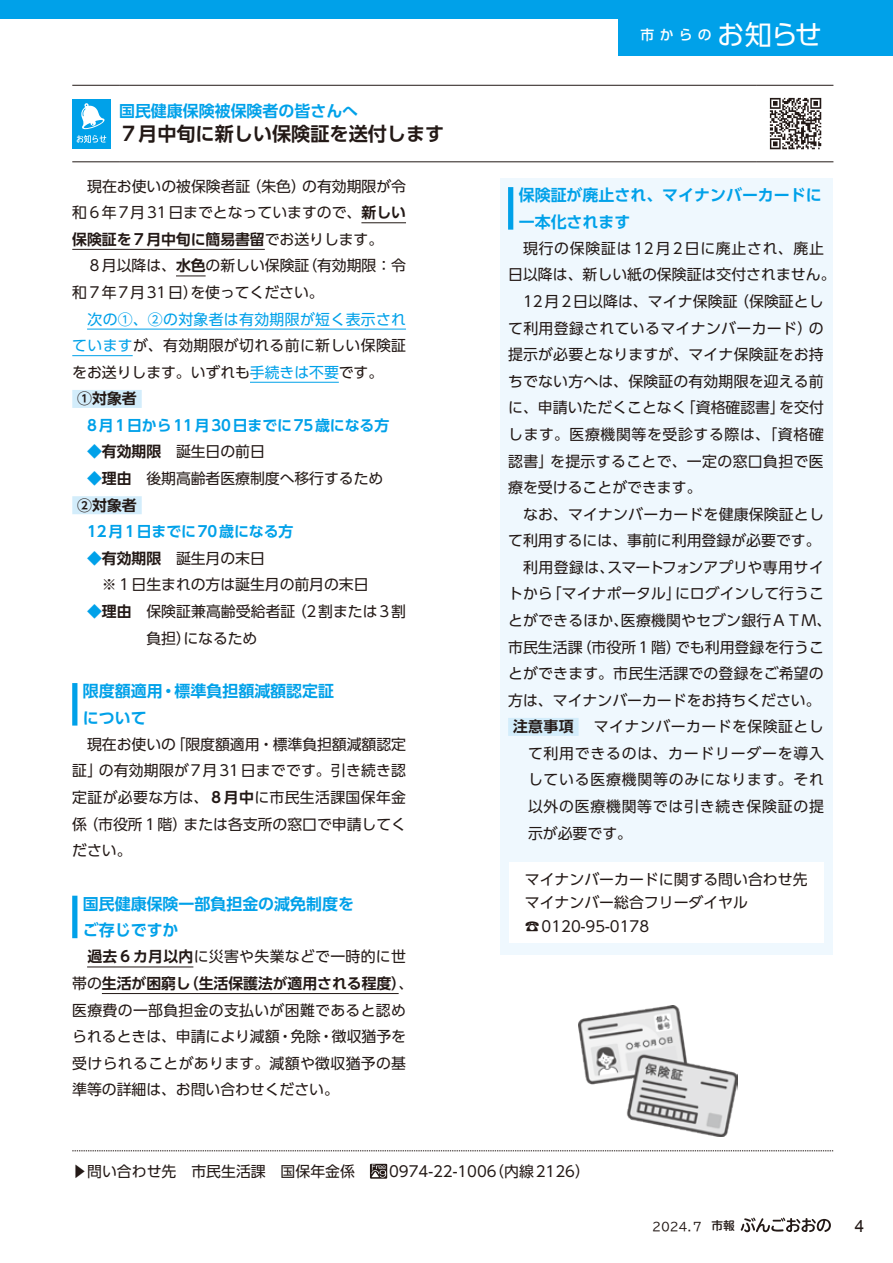
<style>
.page{position:relative;width:893px;height:1263px;background:#fff}
.page>*{position:absolute;margin:0;border:0;box-sizing:border-box;transform-origin:0 0}
.t1{font:27.15px "UD Shin Go Pr 6";color:#fff}
.お知らせ-UD新ゴDB_18Q{font:700 19.2px "UD Shin Go Pr 6 De";color:#231916}
.t2{font:16.95px "Arial";color:#231916}
.お知らせ-見出し{font:700 15.9px/26.5px "UD Shin Go Pr 6 De";color:#00a1e9}
.お知らせ-UD新ゴDB_15Q{font:700 15.9px "UD Shin Go Pr 6 De";color:#00a1e9}
.UD新ゴ_R_14Q{font:14.85px/26.5px "UD Shin Go Pr 6";color:#231916}
.お知らせ-UD新ゴ_R_14Q-2段{font:14.85px/26.5px "UD Shin Go Pr 6";letter-spacing:.01em;color:#231916}
.UD新ゴ_R_14Q-2{font:14.85px/26.5px "UD Shin Go Pr 6";letter-spacing:.02em;color:#231916}
.UD新ゴ_R_14Q-3{font:14.85px/26.5px "UD Shin Go Pr 6";letter-spacing:.05em;color:#231916}
.UD新ゴ_R_14Q-4{font:700 14.85px/26.5px "UD Shin Go Pr 6 De";letter-spacing:-.005em;color:#231916}
.UD新ゴ_R_14Q-左右5mmアキ{font:14.85px "UD Shin Go Pr 6";color:#231916}
.UD新ゴ_R_14Q-5{font:700 14.85px "UD Shin Go Pr 6 De";letter-spacing:-.005em;color:#00a1e9}
.お知らせ-UD新ゴ_R_14Q-2段-2{font:14.85px "UD Shin Go Pr 6";letter-spacing:.04em;color:#231916}
.お知らせ-UD新ゴ_R_14Q-2段-3{font:14.85px "UD Shin Go Pr 6";letter-spacing:-.025em;color:#231916}
.UD新ゴ_R_14Q-6{font:14.85px "UD Shin Go Pr 6";letter-spacing:.03em;color:#231916}
.UD新ゴ_R_14Q-7{font:14.85px "UD Shin Go Pr 6";letter-spacing:.12em;color:#231916}
.UD新ゴ_R_14Q-8{font:14.85px "UD Shin Go Pr 6";letter-spacing:.06em;color:#231916}
.t3{font:500 13.8px "UD Shin Go Pr 6";color:#fff}
.t4{font:11.7px "BIZUDP Gothic";color:#231916}
.t5{font:500 11.7px "UD Shin M Go Pr 6";color:#231916}
.s1{font-family:"UD Shin Go Pr 6 De";font-weight:700}
.s2{color:#00a1e9}
.s3{font-family:"UD Shin Go Pr 6 De";font-weight:700;color:#00a1e9}
.s4{font-family:"UD Shin Go Pr 6";font-weight:400}
</style>
<div class="page">
<div style="left:0;top:0;width:893px;height:19px;background:#00a1e9"></div>
<div style="left:619px;top:0;width:274px;height:55px;background:#00a1e9"></div>
<hr style="left:72px;top:85px;width:47px;height:1px;background:#231916">
<hr style="left:119px;top:85px;width:638px;height:1px;background:#231916">
<hr style="left:757px;top:85px;width:76px;height:1px;background:#231916">
<hr style="left:72px;top:162px;width:47px;height:1px;background:#231916">
<hr style="left:119px;top:162px;width:638px;height:1px;background:#231916">
<hr style="left:757px;top:162px;width:76px;height:1px;background:#231916">
<div style="left:72px;top:99px;width:39px;height:50px;background:#00a1e9"></div>
<svg style="left:77px;top:135px;width:29px;height:8px"></svg>
<svg style="left:81px;top:103px;width:24px;height:26px"></svg>
<img style="left:769px;top:97px;width:53px;height:53px">
<hr style="left:361px;top:222px;width:45px;height:1px;background:#231916">
<hr style="left:72px;top:249px;width:193px;height:1px;background:#231916">
<hr style="left:176px;top:276px;width:30px;height:1px;background:#231916">
<hr style="left:87px;top:329px;width:319px;height:1px;background:#00a1e9">
<hr style="left:72px;top:355px;width:61px;height:1px;background:#00a1e9">
<hr style="left:250px;top:382px;width:89px;height:1px;background:#00a1e9">
<div style="left:72px;top:390px;width:70px;height:18px;background:#d3edfb"></div>
<div style="left:72px;top:496px;width:70px;height:18px;background:#d3edfb"></div>
<div style="left:72px;top:683px;width:5px;height:42px;background:#00a1e9"></div>
<div style="left:72px;top:896px;width:5px;height:42px;background:#00a1e9"></div>
<hr style="left:87px;top:966px;width:106px;height:1px;background:#231916">
<hr style="left:102px;top:993px;width:297px;height:1px;background:#231916">
<div style="left:500px;top:179px;width:332px;height:776px;background:#eff8fe"></div>
<div style="left:508px;top:187px;width:5px;height:43px;background:#00a1e9"></div>
<div style="left:508px;top:718px;width:71px;height:18px;background:#d3edfb"></div>
<svg style="left:72px;top:1150px;width:761px;height:1px"></svg>
<svg style="left:370px;top:1164px;width:17px;height:15px"></svg>
<svg style="left:371px;top:1164px;width:15px;height:13px"></svg>
<img style="left:578px;top:1005px;width:160px;height:132px">
<div style="left:509px;top:862px;width:315px;height:81px;background:#fff"></div>
<svg style="left:741px;top:1217px;width:90px;height:15px"></svg>
<p class="お知らせ-UD新ゴDB_15Q" style="left:119px;top:98px;width:241px">国民健康保険被保険者の皆さんへ</p>
<p class="お知らせ-UD新ゴDB_18Q" style="left:119px;top:119px;width:327px">７月中旬に新しい保険証を送付します</p>
<p class="UD新ゴ_R_14Q" style="left:302px;top:172px;width:105px">の有効期限が令</p>
<p class="UD新ゴ_R_14Q" style="left:247px;top:172px;width:61px">（朱色）</p>
<p class="UD新ゴ_R_14Q" style="left:72px;top:172px;width:335px;text-indent:15px">現在お使いの被保険者証<br>和６年7月31日までとなっていますので、<span class="s1">新しい保険証を７月中旬に簡易書留</span>でお送りします。</p>
<p class="UD新ゴ_R_14Q" style="left:302px;top:252px;width:105px">（有効期限：令</p>
<p class="UD新ゴ_R_14Q" style="left:190px;top:252px;width:135px;text-indent:-103px">８月以降は、<span class="s1">水色</span>の新しい保険証を使ってください。</p>
<p class="UD新ゴ_R_14Q-7" style="left:72px;top:280px;width:127px">和７年7月31日）</p>
<p class="UD新ゴ_R_14Q" style="left:72px;top:305px;width:335px;text-align:justify;text-indent:15px"><span class="s2">次の①、②の対象者は有効期限が短く表示されています</span>が、有効期限が切れる前に新しい保険証をお送りします。いずれも<span class="s2">手続きは不要</span>です。</p>
<p class="UD新ゴ_R_14Q-4" style="left:77px;top:385px;width:61px">①対象者</p>
<p class="UD新ゴ_R_14Q-5" style="left:87px;top:413px;width:304px">8月1日から11月30日までに75歳になる方</p>
<p class="UD新ゴ_R_14Q" style="left:87px;top:438px;width:179px"><span class="s3">◆</span><span class="s1">有効期限</span>　誕生日の前日</p>
<p class="UD新ゴ_R_14Q" style="left:87px;top:465px;width:298px"><span class="s3">◆</span><span class="s1">理由</span>　後期高齢者医療制度へ移行するため</p>
<p class="UD新ゴ_R_14Q-4" style="left:77px;top:491px;width:61px">②対象者</p>
<p class="UD新ゴ_R_14Q-5" style="left:87px;top:519px;width:208px">12月1日までに70歳になる方</p>
<p class="UD新ゴ_R_14Q" style="left:87px;top:544px;width:179px"><span class="s3">◆</span><span class="s1">有効期限</span>　誕生月の末日</p>
<p class="UD新ゴ_R_14Q" style="left:87px;top:571px;width:283px">　※１日生まれの方は誕生月の前月の末日</p>
<p class="UD新ゴ_R_14Q-8" style="left:292px;top:599px;width:116px">（2割または3割</p>
<p class="UD新ゴ_R_14Q-4" style="left:87px;top:598px;width:46px"><span class="s2">◆</span>理由</p>
<p class="UD新ゴ_R_14Q" style="left:146px;top:598px;width:151px">保険証兼高齢受給者証</p>
<p class="UD新ゴ_R_14Q" style="left:146px;top:624px;width:46px">負担）</p>
<p class="お知らせ-見出し" style="left:83px;top:677px;width:253px">限度額適用・標準負担額減額認定証</p>
<p class="お知らせ-見出し" style="left:83px;top:704px;width:65px">について</p>
<p class="UD新ゴ_R_14Q" style="left:171px;top:730px;width:237px">「限度額適用・標準負担額減額認定</p>
<p class="UD新ゴ_R_14Q" style="left:183px;top:624px;width:76px">になるため</p>
<p class="UD新ゴ_R_14Q" style="left:99px;top:730px;width:309px;text-indent:-12px">現在お使いの<br>の有効期限が7月31日までです。引き続き認</p>
<p class="UD新ゴ_R_14Q" style="left:72px;top:757px;width:31px">証」</p>
<p class="UD新ゴ_R_14Q-2" style="left:72px;top:784px;width:335px">定証が必要な方は、<span class="s1">８月中</span>に市民生活課国保年金</p>
<p class="UD新ゴ_R_14Q" style="left:184px;top:810px;width:224px">または各支所の窓口で申請してく</p>
<p class="UD新ゴ_R_14Q" style="left:83px;top:810px;width:105px">（市役所１階）</p>
<p class="UD新ゴ_R_14Q" style="left:72px;top:810px;width:61px">係<br>ださい。</p>
<p class="お知らせ-見出し" style="left:83px;top:890px;width:273px">国民健康保険一部負担金の減免制度を</p>
<p class="お知らせ-見出し" style="left:83px;top:916px;width:97px">ご存じですか</p>
<p class="UD新ゴ_R_14Q-4" style="left:184px;top:943px;width:231px;text-indent:-96px">過去６カ月以内<span class="s4">に災害や失業などで一時的に世</span>（生活保護法が適用される程度<span class="s4">、</span>(</p>
<p class="UD新ゴ_R_14Q-2" style="left:72px;top:970px;width:335px">帯の<span class="s1">生活が困窮し<br></span>医療費の一部負担金の支払いが困難であると認められるときは、申請により減額・免除・徴収猶予を受けられることがあります。減額や徴収猶予の基準等の詳細は、お問い合わせください。</p>
<p class="t3" style="left:640px;top:23px;width:73px">市からの</p>
<p class="t1" style="left:717px;top:12px;width:106px">お知らせ</p>
<p class="お知らせ-見出し" style="left:519px;top:181px;width:304px">保険証が廃止され、マイナンバーカードに一本化されます</p>
<p class="お知らせ-UD新ゴ_R_14Q-2段" style="left:508px;top:235px;width:329px;text-align:center">現行の保険証は12月2日に廃止され、廃止<br>日以降は、新しい紙の保険証は交付されません。</p>
<p class="お知らせ-UD新ゴ_R_14Q-2段" style="left:734px;top:288px;width:91px">（保険証とし</p>
<p class="お知らせ-UD新ゴ_R_14Q-2段" style="left:523px;top:288px;width:216px">12月2日以降は、マイナ保険証</p>
<p class="お知らせ-UD新ゴ_R_14Q-2段" style="left:508px;top:314px;width:306px">て利用登録されているマイナンバーカード）</p>
<p class="お知らせ-UD新ゴ_R_14Q-2段" style="left:508px;top:341px;width:317px">提示が必要となりますが、マイナ保険証をお持</p>
<p class="お知らせ-UD新ゴ_R_14Q-2段" style="left:508px;top:367px;width:317px">ちでない方へは、保険証の有効期限を迎える前</p>
<p class="お知らせ-UD新ゴ_R_14Q-2段" style="left:779px;top:394px;width:46px">を交付</p>
<p class="お知らせ-UD新ゴ_R_14Q-2段" style="left:809px;top:314px;width:16px">の</p>
<p class="お知らせ-UD新ゴ_R_14Q-2段" style="left:508px;top:394px;width:180px">に、申請いただくことなく</p>
<p class="お知らせ-UD新ゴ_R_14Q-2段-2" style="left:508px;top:422px;width:317px">します。医療機関等を受診する際は、「資格確</p>
<p class="お知らせ-UD新ゴ_R_14Q-2段" style="left:550px;top:447px;width:275px">を提示することで、一定の窓口負担で医</p>
<p class="お知らせ-UD新ゴ_R_14Q-2段" style="left:681px;top:394px;width:106px">「資格確認書」</p>
<p class="お知らせ-UD新ゴ_R_14Q-2段" style="left:508px;top:447px;width:195px">認書」<br>療を受けることができます。</p>
<p class="お知らせ-UD新ゴ_R_14Q-2段" style="left:508px;top:500px;width:317px;text-align:right">なお、マイナンバーカードを健康保険証として利用するには、事前に利用登録が必要です。</p>
<p class="お知らせ-UD新ゴ_R_14Q-2段-3" style="left:607px;top:555px;width:218px">スマートフォンアプリや専用サイ</p>
<p class="お知らせ-UD新ゴ_R_14Q-2段" style="left:523px;top:553px;width:93px">利用登録は、</p>
<p class="お知らせ-UD新ゴ_R_14Q-2段" style="left:675px;top:580px;width:150px">にログインして行うこ</p>
<p class="お知らせ-UD新ゴ_R_14Q-2段" style="left:547px;top:580px;width:135px">「マイナポータル」</p>
<p class="お知らせ-UD新ゴ_R_14Q-2段" style="left:508px;top:580px;width:46px">トから</p>
<p class="お知らせ-UD新ゴ_R_14Q-2段" style="left:508px;top:607px;width:122px">とができるほか、</p>
<p class="お知らせ-UD新ゴ_R_14Q-2段" style="left:621px;top:607px;width:212px">医療機関やセブン銀行ＡＴＭ、</p>
<p class="お知らせ-UD新ゴ_R_14Q-2段" style="left:577px;top:633px;width:106px">（市役所１階）</p>
<p class="お知らせ-UD新ゴ_R_14Q-2段" style="left:675px;top:633px;width:150px">でも利用登録を行うこ</p>
<p class="お知らせ-UD新ゴ_R_14Q-2段" style="left:508px;top:633px;width:317px">市民生活課<br>とができます。市民生活課での登録をご希望の方は、マイナンバーカードをお持ちください。</p>
<p class="UD新ゴ_R_14Q-6" style="left:594px;top:715px;width:231px">マイナンバーカードを保険証とし</p>
<p class="UD新ゴ_R_14Q-3" style="left:528px;top:713px;width:297px;text-indent:-15px"><span class="s1">注意事項<br></span>て利用できるのは、カードリーダーを導入している医療機関等のみになります。それ以外の医療機関等では引き続き保険証の提示が必要です。</p>
<p class="UD新ゴ_R_14Q" style="left:525px;top:865px;width:284px">マイナンバーカードに関する問い合わせ先</p>
<p class="UD新ゴ_R_14Q" style="left:525px;top:889px;width:225px">マイナンバー総合フリーダイヤル</p>
<p class="UD新ゴ_R_14Q" style="left:525px;top:912px;width:126px">☎0120-95-0178</p>
<p class="UD新ゴ_R_14Q-左右5mmアキ" style="left:72px;top:1159px;width:299px">▶問い合わせ先　市民生活課　国保年金係　</p>
<p class="UD新ゴ_R_14Q-左右5mmアキ" style="left:489px;top:1159px;width:102px">（内線2126(</p>
<p class="UD新ゴ_R_14Q-左右5mmアキ" style="left:389px;top:1159px;width:109px">0974-22-1006</p>
<p class="t4" style="left:652px;top:1220px;width:51px">2024.7</p>
<p class="t5" style="left:711px;top:1216px;width:25px">市報</p>
<p class="t2" style="left:855px;top:1214px;width:11px">4</p>
</div>
